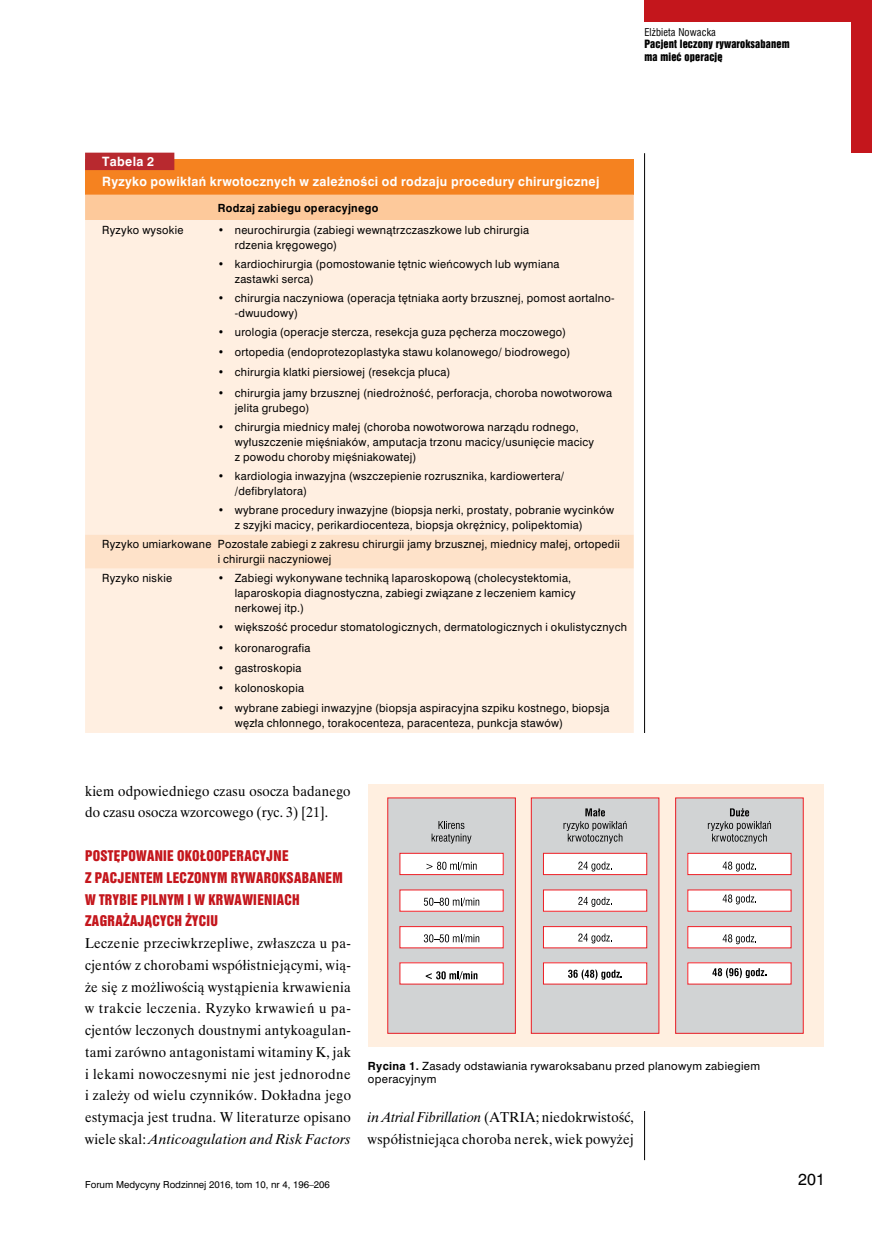
<style>
.page{position:relative;width:872px;height:1234px;background:#fff}
.page>*{position:absolute;margin:0;border:0;box-sizing:border-box;transform-origin:0 0}
.t1{font:15px "Swis 721 PL";color:#000}
.t2{font:14.25px/21.8px "Time Ibis EE";letter-spacing:.025em;color:#000;scale:.95 1}
.t3{font:13.5px/21.8px "Swis 921 EU";letter-spacing:.025em;color:#c4161c}
.t4{font:700 12px/20.4px "Swis 721 PL";letter-spacing:.03em;color:#fff}
.t5{font:10.5px/15px "Swis 721 PL";letter-spacing:.03em;color:#000}
.t6{font:10.5px/12.8px "Swis 921 EU";letter-spacing:.01em;color:#000}
.t7{font:700 10.5px "Swis 721 PL";letter-spacing:.03em;color:#000}
.t8{font:10.5px "Swis 721 Cn EU";letter-spacing:.01em;color:#000}
.t9{font:9px "Swis 721 PL";color:#000}
.s1{font-style:italic}
.s2{font-weight:700}
</style>
<div class="page">
<hr style="left:644px;top:153px;width:1px;height:1006px;background:#000">
<div style="left:644px;top:0;width:228px;height:21px;background:#c4161c"></div>
<div style="left:850px;top:0;width:22px;height:153px;background:#c4161c"></div>
<div style="left:641px;top:733px;width:7px;height:377px;background:#fff"></div>
<div style="left:85px;top:159px;width:549px;height:35px;background:#f58220"></div>
<div style="left:85px;top:194px;width:549px;height:26px;background:#fdc99b"></div>
<div style="left:85px;top:220px;width:549px;height:512px;background:#ffefe1"></div>
<div style="left:85px;top:534px;width:549px;height:34px;background:#fee2c9"></div>
<div style="left:85px;top:153px;width:89px;height:17px;background:#b8292f"></div>
<div style="left:368px;top:784px;width:455px;height:262px;background:#ffefe0"></div>
<div style="left:388px;top:797px;width:127px;height:236px;background:#d1d3d4"></div>
<div style="left:387px;top:797px;width:129px;height:236px;border:1px solid #ed1d24"></div>
<div style="left:531px;top:797px;width:128px;height:236px;background:#d1d3d4"></div>
<div style="left:531px;top:797px;width:128px;height:236px;border:1px solid #ed1d24"></div>
<div style="left:675px;top:797px;width:128px;height:236px;background:#d1d3d4"></div>
<div style="left:675px;top:797px;width:128px;height:236px;border:1px solid #ed1d24"></div>
<svg style="left:431px;top:821px;width:40px;height:22px"></svg>
<div style="left:400px;top:853px;width:103px;height:21px;background:#fff"></div>
<div style="left:399px;top:852px;width:104px;height:22px;border:1px solid #ed1d24"></div>
<div style="left:400px;top:889px;width:103px;height:22px;background:#fff"></div>
<div style="left:400px;top:926px;width:103px;height:21px;background:#fff"></div>
<div style="left:399px;top:926px;width:104px;height:22px;border:1px solid #ed1d24"></div>
<div style="left:400px;top:962px;width:103px;height:21px;background:#fff"></div>
<svg style="left:426px;top:861px;width:50px;height:9px"></svg>
<svg style="left:426px;top:971px;width:51px;height:9px"></svg>
<svg style="left:424px;top:934px;width:55px;height:9px"></svg>
<svg style="left:424px;top:897px;width:55px;height:9px"></svg>
<svg style="left:563px;top:808px;width:63px;height:35px"></svg>
<div style="left:543px;top:853px;width:104px;height:21px;background:#fff"></div>
<div style="left:543px;top:852px;width:104px;height:22px;border:1px solid #ed1d24"></div>
<div style="left:543px;top:889px;width:104px;height:22px;background:#fff"></div>
<div style="left:543px;top:926px;width:104px;height:21px;background:#fff"></div>
<div style="left:543px;top:926px;width:104px;height:22px;border:1px solid #ed1d24"></div>
<div style="left:543px;top:962px;width:104px;height:21px;background:#fff"></div>
<svg style="left:578px;top:861px;width:34px;height:10px"></svg>
<svg style="left:568px;top:969px;width:54px;height:10px"></svg>
<svg style="left:578px;top:933px;width:34px;height:10px"></svg>
<svg style="left:578px;top:896px;width:34px;height:10px"></svg>
<svg style="left:708px;top:808px;width:63px;height:35px"></svg>
<div style="left:688px;top:853px;width:103px;height:21px;background:#fff"></div>
<div style="left:687px;top:852px;width:104px;height:22px;border:1px solid #ed1d24"></div>
<div style="left:688px;top:889px;width:103px;height:22px;background:#fff"></div>
<div style="left:688px;top:926px;width:103px;height:21px;background:#fff"></div>
<div style="left:687px;top:926px;width:104px;height:22px;border:1px solid #ed1d24"></div>
<div style="left:688px;top:962px;width:103px;height:21px;background:#fff"></div>
<svg style="left:722px;top:861px;width:34px;height:10px"></svg>
<svg style="left:712px;top:968px;width:54px;height:9px"></svg>
<svg style="left:722px;top:934px;width:34px;height:10px"></svg>
<svg style="left:722px;top:894px;width:34px;height:10px"></svg>
<p class="t8" style="left:644px;top:25px;width:73px">Elżbieta Nowacka</p>
<p class="t6" style="left:644px;top:38px;width:147px">PACJENT LECZONY RYWAROKSABANEM<br>MA MIEĆ OPERACJĘ</p>
<p class="t4" style="left:102px;top:151px;width:499px">Tabela 2<br>Ryzyko powikłań krwotocznych w zależności od rodzaju procedury chirurgicznej</p>
<p class="t7" style="left:218px;top:201px;width:162px">Rodzaj zabiegu operacyjnego</p>
<p class="t5" style="left:102px;top:222px;width:83px">Ryzyko wysokie</p>
<p class="t5" style="left:235px;top:222px;width:296px;text-indent:-17px">• neurochirurgia (zabiegi wewnątrzczaszkowe lub chirurgia rdzenia kręgowego)</p>
<p class="t5" style="left:235px;top:256px;width:326px;text-indent:-17px">• kardiochirurgia (pomostowanie tętnic wieńcowych lub wymiana zastawki serca)</p>
<p class="t5" style="left:235px;top:290px;width:381px;text-indent:-17px">• chirurgia naczyniowa (operacja tętniaka aorty brzusznej, pomost aortalno--dwuudowy)</p>
<p class="t5" style="left:218px;top:324px;width:350px">• urologia (operacje stercza, resekcja guza pęcherza moczowego)</p>
<p class="t5" style="left:218px;top:344px;width:354px">• ortopedia (endoprotezoplastyka stawu kolanowego/ biodrowego)</p>
<p class="t5" style="left:218px;top:365px;width:234px">• chirurgia klatki piersiowej (resekcja płuca)</p>
<p class="t5" style="left:235px;top:385px;width:379px;text-indent:-17px">• chirurgia jamy brzusznej (niedrożność, perforacja, choroba nowotworowa jelita grubego)</p>
<p class="t5" style="left:235px;top:419px;width:361px;text-indent:-17px">• chirurgia miednicy małej (choroba nowotworowa narządu rodnego, wyłuszczenie mięśniaków, amputacja trzonu macicy/usunięcie macicy z powodu choroby mięśniakowatej)</p>
<p class="t5" style="left:235px;top:468px;width:331px;text-indent:-17px">• kardiologia inwazyjna (wszczepienie rozrusznika, kardiowertera/ /defibrylatora)</p>
<p class="t5" style="left:235px;top:502px;width:381px;text-indent:-17px">• wybrane procedury inwazyjne (biopsja nerki, prostaty, pobranie wycinków z szyjki macicy, perikardiocenteza, biopsja okrężnicy, polipektomia)</p>
<p class="t5" style="left:218px;top:536px;width:404px;text-indent:-116px">Ryzyko umiarkowane Pozostałe zabiegi z zakresu chirurgii jamy brzusznej, miednicy małej, ortopedii i chirurgii naczyniowej</p>
<p class="t5" style="left:102px;top:570px;width:71px">Ryzyko niskie</p>
<p class="t5" style="left:235px;top:570px;width:342px;text-indent:-17px">• Zabiegi wykonywane techniką laparoskopową (cholecystektomia, laparoskopia diagnostyczna, zabiegi związane z leczeniem kamicy nerkowej itp.)</p>
<p class="t5" style="left:218px;top:619px;width:411px">• większość procedur stomatologicznych, dermatologicznych i okulistycznych</p>
<p class="t5" style="left:218px;top:639px;width:94px">• koronarografia</p>
<p class="t5" style="left:218px;top:660px;width:85px">• gastroskopia</p>
<p class="t5" style="left:218px;top:680px;width:88px">• kolonoskopia</p>
<p class="t5" style="left:235px;top:700px;width:376px;text-indent:-17px">• wybrane zabiegi inwazyjne (biopsja aspiracyjna szpiku kostnego, biopsja węzła chłonnego, torakocenteza, paracenteza, punkcja stawów)</p>
<h2 class="t2" style="left:85px;top:779px;width:281px">kiem odpowiedniego czasu osocza badanego do czasu osocza wzorcowego (ryc. 3) [21].</h2>
<p class="t3" style="left:85px;top:844px;width:259px">POSTĘPOWANIE OKOŁOOPERACYJNE<br>Z PACJENTEM LECZONYM RYWAROKSABANEM<br>W TRYBIE PILNYM I W KRWAWIENIACH<br>ZAGRAŻAJĄCYCH ŻYCIU</p>
<p class="t2" style="left:85px;top:931px;width:281px;text-align:justify">Leczenie przeciwkrzepliwe, zwłaszcza u pa&shy;cjentów z chorobami współistniejącymi, wią&shy;że się z możliwością wystąpienia krwawienia w trakcie leczenia. Ryzyko krwawień u pa&shy;cjentów leczonych doustnymi antykoagulan&shy;tami zarówno antagonistami witaminy K, jak i lekami nowoczesnymi nie jest jednorodne i zależy od wielu czynników. Dokładna jego estymacja jest trudna. W literaturze opisano wiele skal: <span class="s1">Anticoagulation and Risk Factors</span></p>
<p class="t5" style="left:368px;top:1058px;width:393px;line-height:12.9px"><span class="s2">Rycina 1.</span> Zasady odstawiania rywaroksabanu przed planowym zabiegiem operacyjnym</p>
<h2 class="t2" style="left:368px;top:1106px;width:281px"><span class="s1">in Atrial Fibrillation</span> (ATRIA; niedokrwistość, współistniejąca choroba nerek, wiek powyżej</h2>
<p class="t9" style="left:85px;top:1178px;width:246px">Forum Medycyny Rodzinnej 2016, tom 10, nr 4, 196–206</p>
<h1 class="t1" style="left:798px;top:1169px;width:29px">201</h1>
</div>
